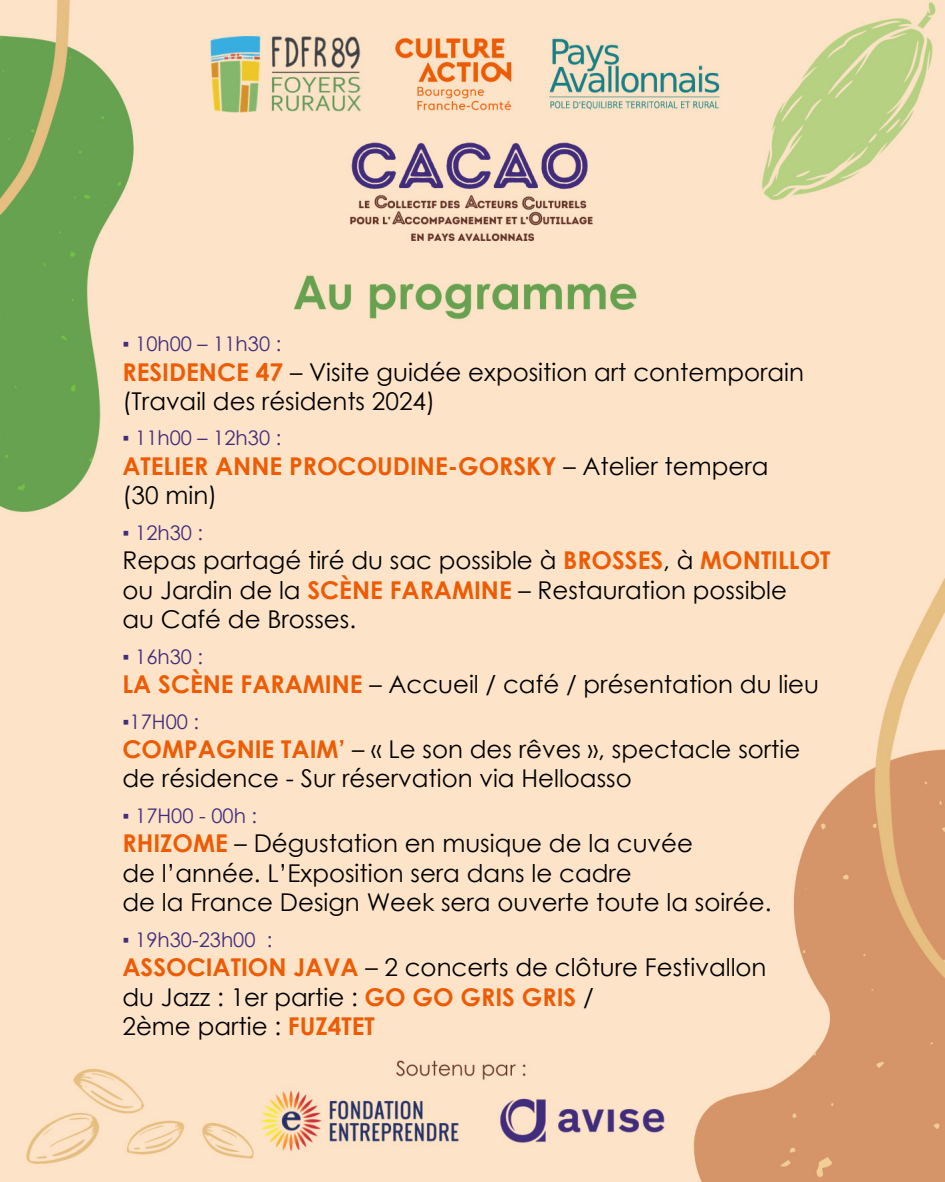
<style>
.page{position:relative;width:945px;height:1182px;background:#fff}
.page>*{position:absolute;margin:0;border:0;box-sizing:border-box;transform-origin:0 0}
.activité{font:24.5px/29.4px "Century Gothic";color:#000}
.activité-2{font:700 24.5px/29.4px "Century Gothic";color:#ed5c04}
.horaires{font:20.12px "Century Gothic";color:#412d7c}
.s1{font-weight:700;color:#ed5c04}
.s2{font-weight:400;color:#000}
</style>
<div class="page">
<img style="left:0;top:0;width:945px;height:1181px">
<p class="horaires" style="left:122px;top:330px;width:160px">▪ 10h00 – 11h30 :</p>
<p class="activité" style="left:122px;top:356px;width:683px"><span class="s1">RESIDENCE 47</span> – Visite guidée exposition art contemporain (Travail des résidents 2024)</p>
<p class="horaires" style="left:122px;top:424px;width:160px">▪ 11h00 – 12h30 :</p>
<p class="activité-2" style="left:122px;top:450px;width:648px">ATELIER ANNE PROCOUDINE-GORSKY <span class="s2">– Atelier tempera (30 min)</span></p>
<p class="horaires" style="left:122px;top:518px;width:82px">▪ 12h30 :</p>
<p class="activité" style="left:122px;top:545px;width:710px">Repas partagé tiré du sac possible à <span class="s1">BROSSES</span>, à <span class="s1">MONTILLOT </span>ou Jardin de la <span class="s1">SCÈNE FARAMINE</span> – Restauration possible<br>au Café de Brosses.</p>
<p class="horaires" style="left:122px;top:642px;width:82px">▪ 16h30 :</p>
<p class="activité" style="left:122px;top:669px;width:698px"><span class="s1">LA SCÈNE FARAMINE</span> – Accueil / café / présentation du lieu</p>
<p class="horaires" style="left:122px;top:707px;width:78px">▪17H00 :</p>
<p class="activité" style="left:122px;top:734px;width:679px"><span class="s1">COMPAGNIE TAIM’</span> – « Le son des rêves », spectacle sortie de résidence - Sur réservation via Helloasso</p>
<p class="horaires" style="left:122px;top:801px;width:136px">▪ 17H00 - 00h :</p>
<p class="activité" style="left:122px;top:828px;width:650px"><span class="s1">RHIZOME</span> – Dégustation en musique de la cuvée<br>de l’année. L’Exposition sera dans le cadre<br>de la France Design Week sera ouverte toute la soirée.</p>
<p class="horaires" style="left:122px;top:925px;width:151px">▪ 19h30-23h00 :</p>
<p class="activité" style="left:122px;top:952px;width:646px"><span class="s1">ASSOCIATION JAVA</span> – 2 concerts de clôture Festivallon du Jazz : 1er partie : <span class="s1">GO GO GRIS GRIS</span> /<br>2ème partie : <span class="s1">FUZ4TET</span></p>
</div>
